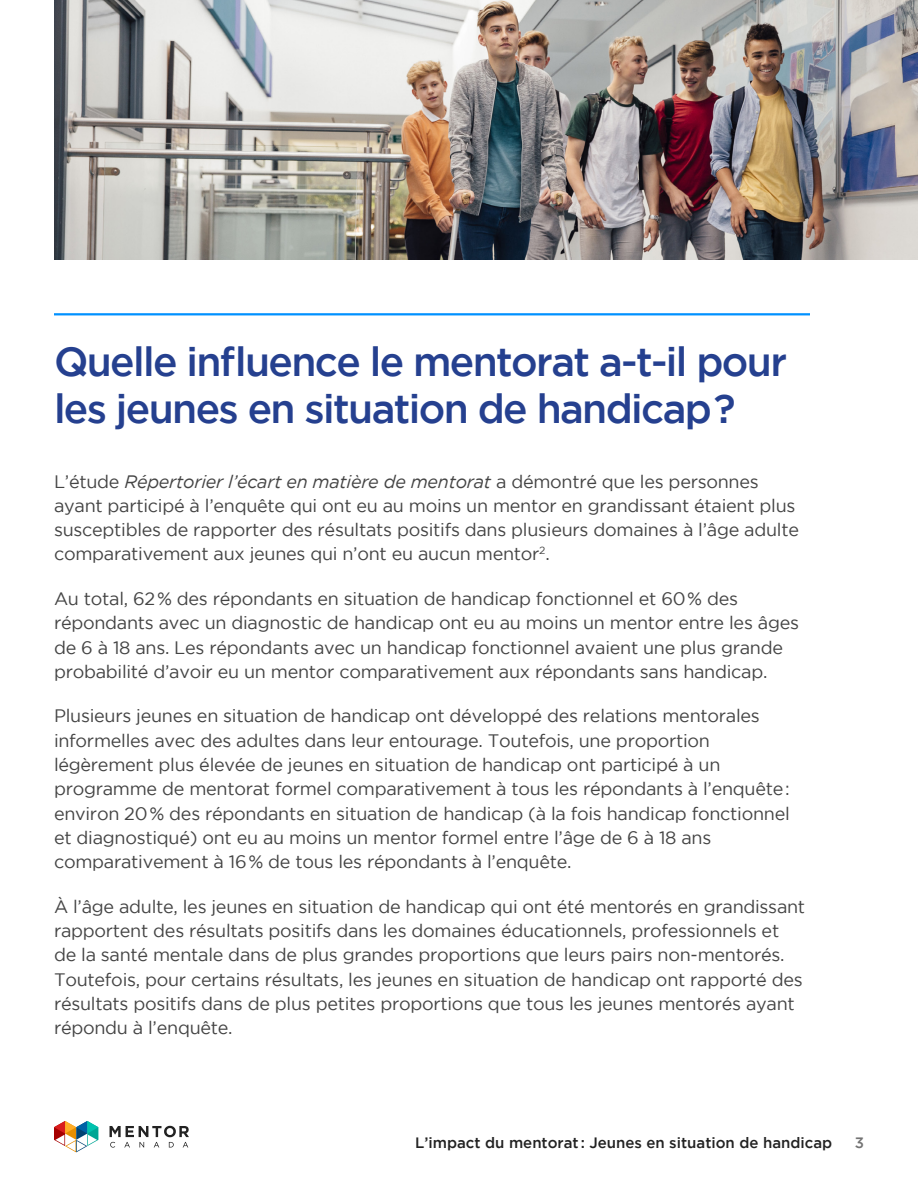
<style>
.page{position:relative;width:918px;height:1188px;background:#fff}
.page>*{position:absolute;margin:0;border:0;box-sizing:border-box;transform-origin:0 0}
.t1{font:500 40.5px/46.5px "Gotham";letter-spacing:-.04em;color:#25408f}
.t2{font:18px/24.3px "Gotham";letter-spacing:-.015em;color:#444}
.t3{font:500 15px "Gotham";color:#222}
.t4{font:500 15px "Gotham";color:#737373}
.s1{font-style:italic}
</style>
<div class="page">
<hr style="left:54px;top:313px;width:756px;height:2px;background:#0091ff">
<img style="left:54px;top:0;width:864px;height:259px">
<svg style="left:54px;top:1121px;width:44px;height:31px"></svg>
<svg style="left:110px;top:1126px;width:79px;height:22px"></svg>
<h1 class="t1" style="left:54px;top:338px;width:735px">Quelle influence le mentorat a-t-il pour les jeunes en situation de handicap?</h1>
<p class="t2" style="left:54px;top:469px;width:747px">L’étude <span class="s1">Répertorier l’écart en matière de mentorat</span> a démontré que les personnes ayant participé à l’enquête qui ont eu au moins un mentor en grandissant étaient plus susceptibles de rapporter des résultats positifs dans plusieurs domaines à l’âge adulte comparativement aux jeunes qui n’ont eu aucun mentor<sup>2</sup>.</p>
<p class="t2" style="left:54px;top:586px;width:747px">Au total, 62% des répondants en situation de handicap fonctionnel et 60% des répondants avec un diagnostic de handicap ont eu au moins un mentor entre les âges de 6 à 18 ans. Les répondants avec un handicap fonctionnel avaient une plus grande probabilité d’avoir eu un mentor comparativement aux répondants sans handicap.</p>
<p class="t2" style="left:54px;top:704px;width:737px">Plusieurs jeunes en situation de handicap ont développé des relations mentorales informelles avec des adultes dans leur entourage. Toutefois, une proportion légèrement plus élevée de jeunes en situation de handicap ont participé à un programme de mentorat formel comparativement à tous les répondants à l’enquête: environ 20% des répondants en situation de handicap (à la fois handicap fonctionnel et diagnostiqué) ont eu au moins un mentor formel entre l’âge de 6 à 18 ans comparativement à 16% de tous les répondants à l’enquête.</p>
<p class="t2" style="left:54px;top:894px;width:753px">À l’âge adulte, les jeunes en situation de handicap qui ont été mentorés en grandissant rapportent des résultats positifs dans les domaines éducationnels, professionnels et de la santé mentale dans de plus grandes proportions que leurs pairs non-mentorés.<br>Toutefois, pour certains résultats, les jeunes en situation de handicap ont rapporté des résultats positifs dans de plus petites proportions que tous les jeunes mentorés ayant répondu à l’enquête.</p>
<p class="t3" style="left:415px;top:1134px;width:418px">L’impact du mentorat : Jeunes en situation de handicap</p>
<p class="t4" style="left:855px;top:1134px;width:11px">3</p>
</div>
